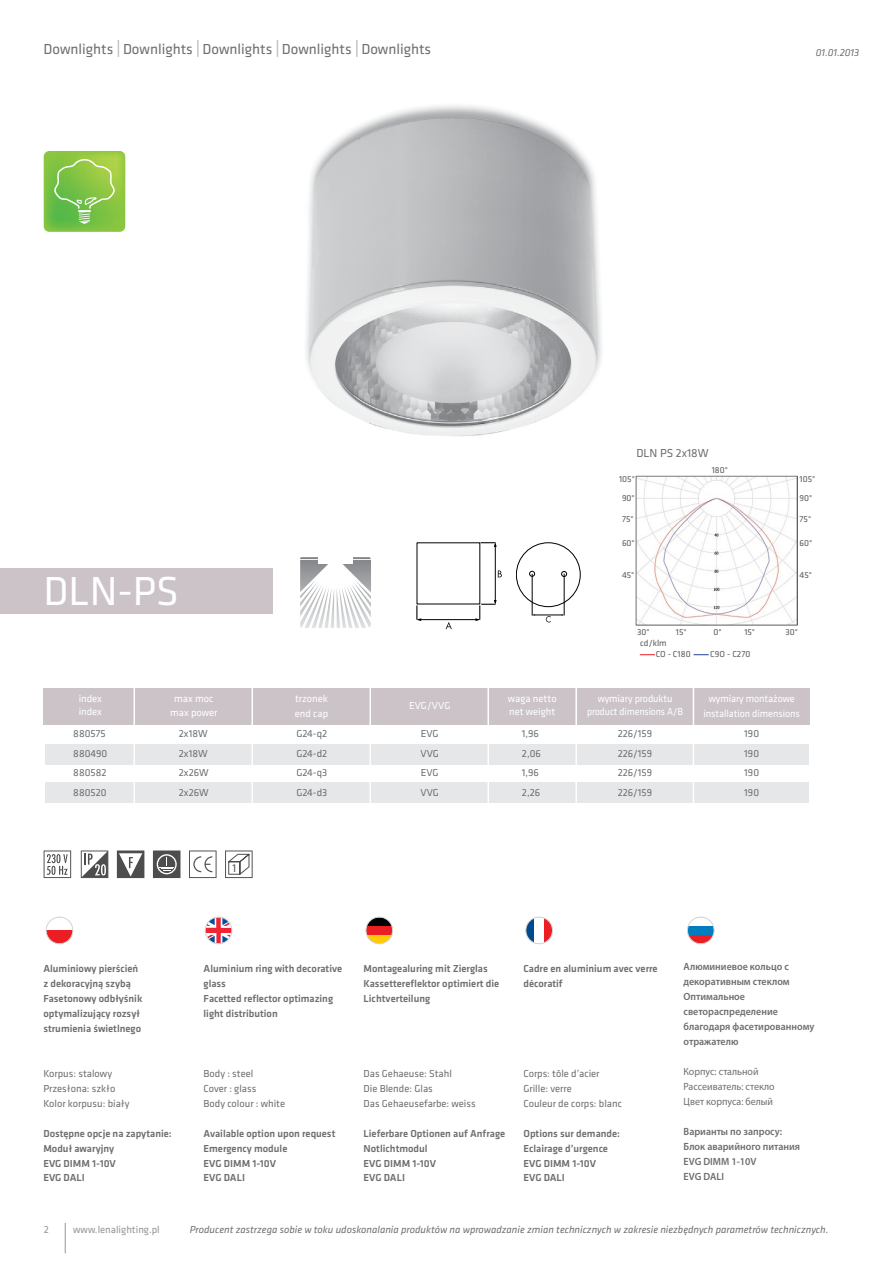
<style>
.page{position:relative;width:893px;height:1263px;background:#fff}
.page>*{position:absolute;margin:0;border:0;box-sizing:border-box;transform-origin:0 0}
.t1{font:42px "Klavika Basic";color:#fff}
.t2{font:15px "Klavika Basic";color:#6d6e71}
.t3{font:12px "Klavika Basic";color:#6d6e71}
.t4{font:11.7px "Myriad Pro";color:#000}
.t5{font:500 10.5px/14.5px "Klavika";color:#6d6e71}
.t6{font:10.5px/15px "Klavika";color:#6d6e71}
.t7{font:600 10.5px/15px "Myriad Pro";color:#6d6e71;scale:.95 1}
.t8{font:10.5px/19.5px "Klavika Basic";color:#6d6e71;text-align:justify}
.t9{font:10.5px/13.5px "Klavika Basic";letter-spacing:-.01em;color:#fff}
.t10{font:italic 10.5px "Klavika Basic";color:#6d6e71}
.t11{font:10.5px/15px "Myriad Pro";color:#6d6e71;scale:.95 1}
.t12{font:10.5px "Klavika Basic";color:#939598}
.t13{font:9px "Klavika Basic";color:#58595b}
</style>
<div class="page">
<hr style="left:65px;top:1223px;width:1px;height:30px;background:#939598">
<img style="left:306px;top:105px;width:296px;height:331px">
<svg style="left:46px;top:917px;width:27px;height:27px"></svg>
<div style="left:46px;top:917px;width:27px;height:27px;border:1px solid #d1d3d4;border-radius:50%"></div>
<svg style="left:205px;top:917px;width:28px;height:27px"></svg>
<div style="left:205px;top:917px;width:27px;height:27px;border:1px solid #d1d3d4;border-radius:50%"></div>
<svg style="left:366px;top:917px;width:27px;height:27px"></svg>
<div style="left:366px;top:917px;width:27px;height:27px;border:1px solid #d1d3d4;border-radius:50%"></div>
<svg style="left:526px;top:917px;width:25px;height:27px"></svg>
<div style="left:526px;top:917px;width:27px;height:27px;border:1px solid #d1d3d4;border-radius:50%"></div>
<svg style="left:687px;top:917px;width:27px;height:27px"></svg>
<div style="left:687px;top:917px;width:27px;height:27px;border:1px solid #d1d3d4;border-radius:50%"></div>
<div style="left:0;top:568px;width:272px;height:46px;background:#cbc3c8"></div>
<div style="left:44px;top:688px;width:766px;height:37px;background:#cbc3c8"></div>
<div style="left:45px;top:744px;width:764px;height:21px;background:#e6e7e8"></div>
<div style="left:45px;top:783px;width:764px;height:20px;background:#e6e7e8"></div>
<svg style="left:44px;top:151px;width:81px;height:81px"></svg>
<hr style="left:134px;top:677px;width:1px;height:171px;background:#fff">
<hr style="left:252px;top:677px;width:1px;height:159px;background:#fff">
<hr style="left:369px;top:677px;width:2px;height:195px;background:#fff">
<hr style="left:487px;top:677px;width:2px;height:202px;background:#fff">
<hr style="left:575px;top:677px;width:2px;height:187px;background:#fff">
<hr style="left:693px;top:677px;width:1px;height:211px;background:#fff">
<svg style="left:44px;top:850px;width:27px;height:28px"></svg>
<svg style="left:117px;top:850px;width:27px;height:28px"></svg>
<svg style="left:81px;top:850px;width:27px;height:28px"></svg>
<svg style="left:153px;top:850px;width:27px;height:28px"></svg>
<svg style="left:189px;top:850px;width:28px;height:28px"></svg>
<svg style="left:225px;top:850px;width:28px;height:28px"></svg>
<hr style="left:419px;top:619px;width:59px;height:1px;background:#000">
<svg style="left:416px;top:605px;width:5px;height:16px"></svg>
<hr style="left:495px;top:544px;width:1px;height:59px;background:#000">
<svg style="left:475px;top:600px;width:22px;height:21px"></svg>
<svg style="left:481px;top:542px;width:16px;height:5px"></svg>
<svg style="left:446px;top:622px;width:6px;height:7px"></svg>
<svg style="left:498px;top:570px;width:4px;height:7px"></svg>
<svg style="left:516px;top:542px;width:64px;height:65px"></svg>
<hr style="left:564px;top:574px;width:1px;height:41px;background:#000">
<hr style="left:532px;top:574px;width:1px;height:42px;background:#000">
<svg style="left:532px;top:614px;width:32px;height:8px"></svg>
<img style="left:636px;top:475px;width:162px;height:151px">
<svg style="left:640px;top:654px;width:15px;height:1px"></svg>
<svg style="left:694px;top:654px;width:15px;height:1px"></svg>
<svg style="left:118px;top:40px;width:1px;height:17px"></svg>
<svg style="left:197px;top:40px;width:2px;height:17px"></svg>
<svg style="left:277px;top:40px;width:1px;height:17px"></svg>
<svg style="left:356px;top:40px;width:2px;height:17px"></svg>
<svg style="left:300px;top:557px;width:71px;height:71px"></svg>
<div style="left:318px;top:557px;width:34px;height:7px;background:#fff"></div>
<h2 class="t2" style="left:44px;top:39px;width:389px">Downlights Downlights Downlights Downlights Downlights</h2>
<h1 class="t1" style="left:44px;top:563px;width:137px">DLN-PS</h1>
<p class="t10" style="left:816px;top:46px;width:45px">01.01.2013</p>
<p class="t3" style="left:636px;top:445px;width:74px">DLN PS 2x18W</p>
<p class="t13" style="left:712px;top:464px;width:18px">180°</p>
<p class="t13" style="left:619px;top:473px;width:17px">105°</p>
<p class="t13" style="left:800px;top:473px;width:17px">105°</p>
<p class="t13" style="left:622px;top:493px;width:14px">90°</p>
<p class="t13" style="left:800px;top:493px;width:14px">90°</p>
<p class="t13" style="left:622px;top:513px;width:13px">75°</p>
<p class="t13" style="left:800px;top:513px;width:13px">75°</p>
<p class="t13" style="left:622px;top:537px;width:14px">60°</p>
<p class="t13" style="left:800px;top:537px;width:14px">60°</p>
<p class="t13" style="left:622px;top:569px;width:14px">45°</p>
<p class="t13" style="left:800px;top:569px;width:14px">45°</p>
<p class="t13" style="left:637px;top:626px;width:14px">30°</p>
<p class="t13" style="left:676px;top:626px;width:12px">15°</p>
<p class="t13" style="left:713px;top:626px;width:10px">0°</p>
<p class="t13" style="left:744px;top:626px;width:12px">15°</p>
<p class="t13" style="left:785px;top:626px;width:14px">30°</p>
<p class="t13" style="left:640px;top:637px;width:28px">cd/klm</p>
<p class="t13" style="left:656px;top:648px;width:36px">CO - C180</p>
<p class="t13" style="left:710px;top:648px;width:42px">C9O - C270</p>
<p class="t9" style="left:295px;top:690px;width:35px;line-height:15px">trzonek end cap</p>
<p class="t9" style="left:587px;top:691px;width:97px;text-align:center">wymiary produktu product dimensions A/B</p>
<p class="t9" style="left:79px;top:691px;width:25px">index index</p>
<p class="t9" style="left:170px;top:691px;width:49px;text-align:center">max moc max power</p>
<p class="t9" style="left:508px;top:691px;width:50px">waga netto net weight</p>
<p class="t9" style="left:409px;top:699px;width:43px">EVG/VVG</p>
<p class="t9" style="left:703px;top:690px;width:98px;line-height:15px;text-align:center">wymiary montażowe installation dimensions</p>
<p class="t8" style="left:73px;top:724px;width:35px;text-align:left">880575<br>880490<br>880582<br>880520</p>
<p class="t8" style="left:296px;top:724px;width:32px">G24-q2<br>G24-d2<br>G24-q3<br>G24-d3</p>
<p class="t8" style="left:420px;top:724px;width:20px">EVG VVG EVG VVG</p>
<p class="t8" style="left:522px;top:724px;width:20px;text-align:left">1,96<br>2,06<br>1,96<br>2,26</p>
<p class="t8" style="left:618px;top:724px;width:36px">226/159<br>226/159<br>226/159<br>226/159</p>
<p class="t8" style="left:179px;top:724px;width:31px">2x18W 2x18W 2x26W 2x26W</p>
<p class="t8" style="left:744px;top:724px;width:16px">190<br>190<br>190<br>190</p>
<p class="t4" style="left:231px;top:861px;width:7px">1</p>
<p class="t5" style="left:43px;top:961px;width:101px;line-height:15px">Aluminiowy pierścień z dekoracyjną szybą<br>Fasetonowy odbłyśnik optymalizujący rozsył strumienia świetlnego</p>
<p class="t6" style="left:43px;top:1066px;width:88px">Korpus: stalowy<br>Przesłona: szkło<br>Kolor korpusu: biały</p>
<p class="t5" style="left:43px;top:1127px;width:130px">Dostępne opcje na zapytanie:<br>Moduł awaryjny<br>EVG DIMM 1-10V<br>EVG DALI</p>
<p class="t12" style="left:44px;top:1222px;width:7px">2</p>
<p class="t12" style="left:73px;top:1222px;width:88px">www.lenalighting.pl</p>
<p class="t5" style="left:204px;top:961px;width:140px;line-height:15px">Aluminium ring with decorative glass<br>Facetted reflector optimazing light distribution</p>
<p class="t6" style="left:204px;top:1066px;width:83px">Body : steel<br>Cover : glass<br>Body colour : white</p>
<p class="t5" style="left:204px;top:1127px;width:133px">Available option upon request<br>Emergency module<br>EVG DIMM 1-10V<br>EVG DALI</p>
<p class="t5" style="left:364px;top:961px;width:137px;line-height:15px">Montagealuring mit Zierglas<br>Kassettereflektor optimiert die<br>Lichtverteilung</p>
<p class="t5" style="left:523px;top:961px;width:136px;line-height:15px">Cadre en aluminium avec verre décoratif</p>
<p class="t6" style="left:364px;top:1066px;width:114px">Das Gehaeuse: Stahl<br>Die Blende: Glas<br>Das Gehaeusefarbe: weiss</p>
<p class="t5" style="left:364px;top:1127px;width:143px">Lieferbare Optionen auf Anfrage<br>Notlichtmodul<br>EVG DIMM 1-10V<br>EVG DALI</p>
<p class="t6" style="left:523px;top:1066px;width:100px">Corps: tôle d’acier<br>Grille: verre<br>Couleur de corps: blanc</p>
<p class="t5" style="left:523px;top:1127px;width:98px">Options sur demande:<br>Eclairage d’urgence<br>EVG DIMM 1-10V<br>EVG DALI</p>
<p class="t7" style="left:684px;top:959px;width:139px">Алюминиевое кольцо с декоративным стеклом<br>Оптимальное светораспределение благодаря фасетированному отражателю</p>
<p class="t11" style="left:684px;top:1064px;width:97px">Корпус: стальной<br>Рассеиватель: стекло<br>Цвет корпуса: белый</p>
<p class="t7" style="left:684px;top:1124px;width:124px">Варианты по запросу:<br>Блок аварийного питания<br>EVG DIMM 1-10V<br>EVG DALI</p>
<p class="t10" style="left:190px;top:1222px;width:640px">Producent zastrzega sobie w toku udoskonalania produktów na wprowadzanie zmian technicznych w zakresie niezbędnych parametrów technicznych.</p>
</div>
